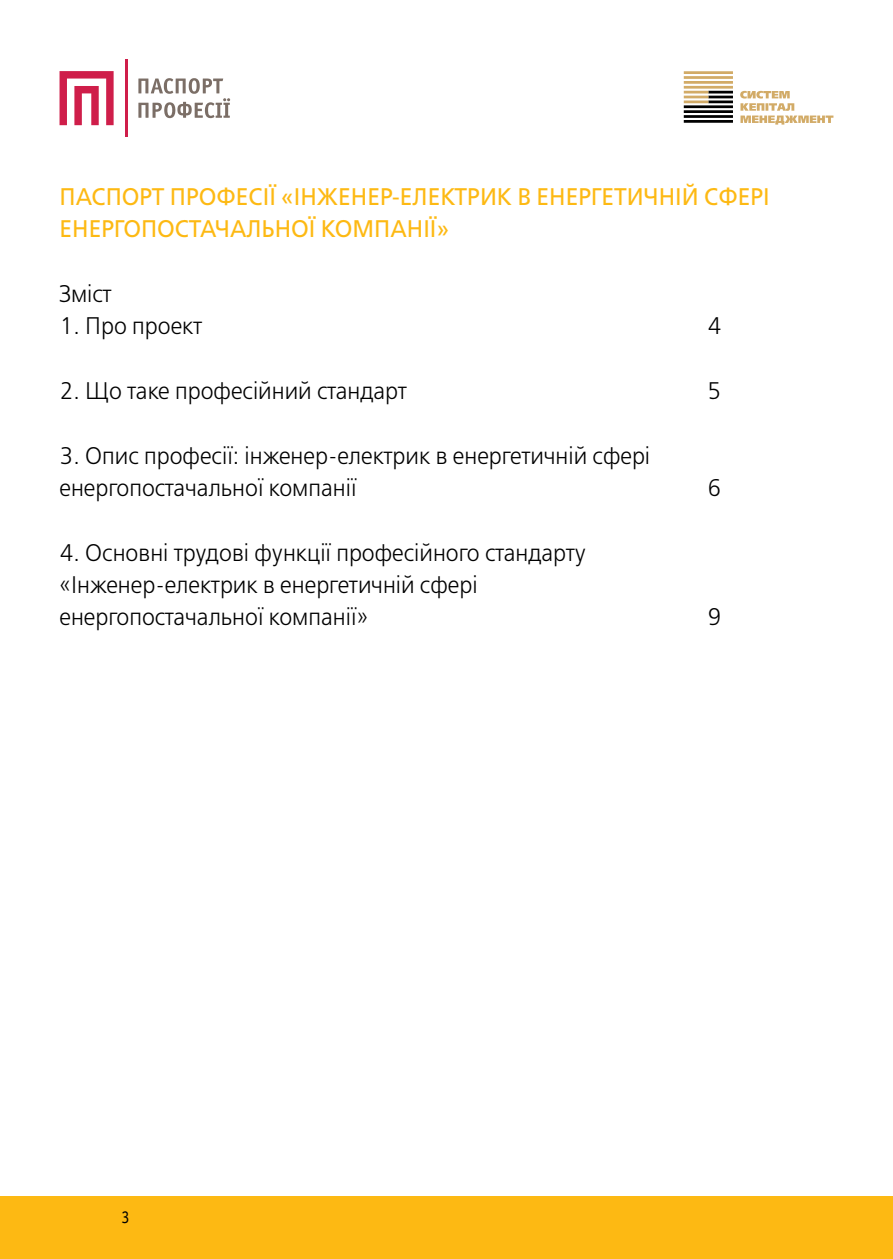
<style>
.page{position:relative;width:893px;height:1259px;background:#fff}
.page>*{position:absolute;margin:0;border:0;box-sizing:border-box;transform-origin:0 0}
.t1{font:24px/32.4px "Free Set Light C";color:#000;scale:.95 1}
.t2{font:24px/32.4px "Free Set C";color:#fdb913;scale:.95 1}
.t3{font:18px "Officina Sans C";color:#000;scale:.9 1}
</style>
<div class="page">
<svg style="left:684px;top:71px;width:149px;height:54px"></svg>
<div style="left:0;top:1195px;width:893px;height:64px;background:#fdb913"></div>
<hr style="left:125px;top:60px;width:2px;height:77px;background:#cf1e4a">
<svg style="left:60px;top:71px;width:54px;height:54px"></svg>
<svg style="left:138px;top:78px;width:92px;height:40px"></svg>
<p class="t2" style="left:60px;top:181px;width:749px">ПАСПОРТ ПРОФЕСІЇ «ІНЖЕНЕР-ЕЛЕКТРИК В ЕНЕРГЕТИЧНІЙ СФЕРІ<br>ЕНЕРГОПОСТАЧАЛЬНОЇ КОМПАНІЇ»</p>
<p class="t1" style="left:60px;top:279px;width:56px">Зміст</p>
<p class="t1" style="left:60px;top:311px;width:152px">1. Про проект</p>
<p class="t1" style="left:708px;top:311px;width:16px">4</p>
<p class="t1" style="left:60px;top:375px;width:367px">2. Що таке професійний стандарт</p>
<p class="t1" style="left:708px;top:375px;width:16px">5</p>
<p class="t1" style="left:60px;top:440px;width:623px">3. Опис професії: інженер-електрик в енергетичній сфері енергопостачальної компанії</p>
<p class="t1" style="left:60px;top:537px;width:556px">4. Основні трудові функції професійного стандарту «Інженер-електрик в енергетичній сфері енергопостачальної компанії»</p>
<p class="t1" style="left:708px;top:472px;width:16px">6</p>
<p class="t1" style="left:708px;top:602px;width:16px">9</p>
<p class="t3" style="left:121px;top:1207px;width:10px">3</p>
</div>
